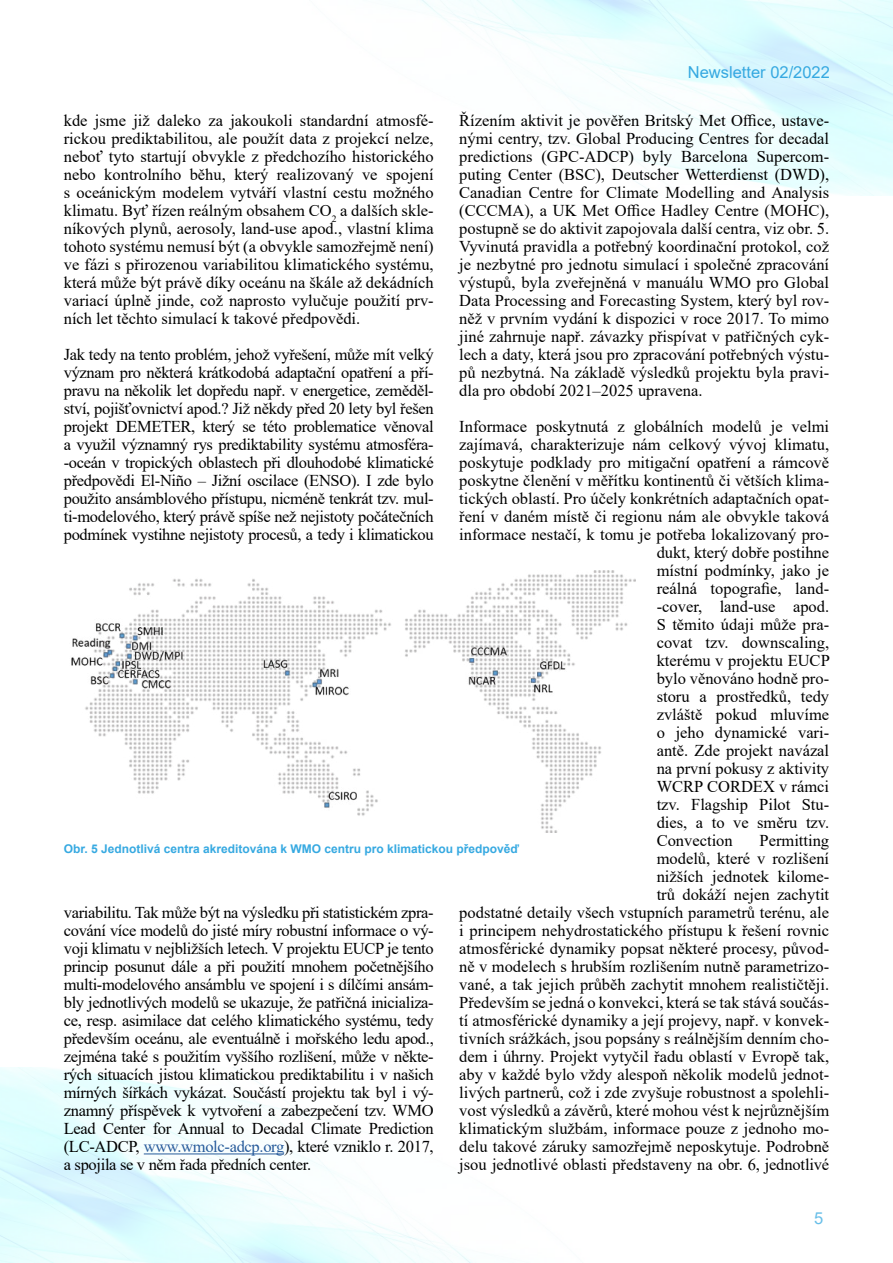
<style>
.page{position:relative;width:893px;height:1263px;background:#fff}
.page>*{position:absolute;margin:0;border:0;box-sizing:border-box;transform-origin:0 0}
.t1{font:16.5px/18px "Times New Roman";color:#000;text-align:justify}
.t2{font:16.5px "Arial";color:#36a9e1}
.t3{font:700 12px "Arial";color:#36a9e1}
.s1{color:#275b9b}
</style>
<div class="page">
<hr style="left:144px;top:1153px;width:140px;height:1px;background:#275b9b">
<img style="left:71px;top:571px;width:564px;height:261px">
<p class="t2" style="left:688px;top:61px;width:144px">Newsletter 02/2022</p>
<p class="t1" style="left:459px;top:111px;width:371px">Řízením aktivit je pověřen Britský Met Office, ustave&shy;nými centry, tzv. Global Producing Centres for decadal predictions (GPC-ADCP) byly Barcelona Supercom&shy;puting Center (BSC), Deutscher Wetterdienst (DWD), Canadian Centre for Climate Modelling and Analysis (CCCMA), a UK Met Office Hadley Centre (MOHC), postupně se do aktivit zapojovala další centra, viz obr. 5.<br>Vyvinutá pravidla a potřebný koordinační protokol, což je nezbytné pro jednotu simulací i společné zpracování výstupů, byla zveřejněná v manuálu WMO pro Global Data Processing and Forecasting System, který byl rov&shy;něž v prvním vydání k dispozici v roce 2017. To mimo jiné zahrnuje např. závazky přispívat v patřičných cyk&shy;lech a daty, která jsou pro zpracování potřebných výstu&shy;pů nezbytná. Na základě výsledků projektu byla pravi&shy;dla pro období 2021–2025 upravena.</p>
<p class="t1" style="left:459px;top:417px;width:371px">Informace poskytnutá z globálních modelů je velmi</p>
<p class="t1" style="left:459px;top:435px;width:371px">zajímavá, charakterizuje nám celkový vývoj klimatu,</p>
<p class="t1" style="left:459px;top:453px;width:371px">poskytuje podklady pro mitigační opatření a rámcově</p>
<p class="t1" style="left:459px;top:471px;width:371px">poskytne členění v měřítku kontinentů či větších klima-</p>
<p class="t1" style="left:459px;top:489px;width:371px">tických oblastí. Pro účely konkrétních adaptačních opat-</p>
<p class="t1" style="left:459px;top:507px;width:371px">ření v daném místě či regionu nám ale obvykle taková</p>
<p class="t1" style="left:459px;top:525px;width:371px">informace nestačí, k tomu je potřeba lokalizovaný pro-</p>
<p class="t1" style="left:657px;top:543px;width:174px">dukt, který dobře postihne</p>
<p class="t1" style="left:657px;top:561px;width:174px">místní podmínky, jako je</p>
<p class="t1" style="left:657px;top:579px;width:174px">reálná topografie, land-</p>
<p class="t1" style="left:657px;top:597px;width:174px">-cover, land-use apod.</p>
<p class="t1" style="left:657px;top:615px;width:174px">S těmito údaji může pra-</p>
<p class="t1" style="left:657px;top:633px;width:174px">covat tzv. downscaling,</p>
<p class="t1" style="left:657px;top:651px;width:175px">kterému v projektu EUCP</p>
<p class="t1" style="left:657px;top:669px;width:174px">bylo věnováno hodně pro-</p>
<p class="t1" style="left:657px;top:687px;width:174px">storu a prostředků, tedy</p>
<p class="t1" style="left:657px;top:705px;width:174px">zvláště pokud mluvíme</p>
<p class="t1" style="left:657px;top:723px;width:174px">o jeho dynamické vari-</p>
<p class="t1" style="left:657px;top:741px;width:174px">antě. Zde projekt navázal</p>
<p class="t1" style="left:657px;top:759px;width:174px">na první pokusy z aktivity</p>
<p class="t1" style="left:657px;top:777px;width:174px">WCRP CORDEX v rámci</p>
<p class="t1" style="left:657px;top:795px;width:174px">tzv. Flagship Pilot Stu-</p>
<p class="t1" style="left:657px;top:813px;width:174px">dies, a to ve směru tzv.</p>
<p class="t1" style="left:657px;top:831px;width:78px">Convection</p>
<p class="t1" style="left:64px;top:111px;width:371px">kde jsme již daleko za jakoukoli standardní atmosfé&shy;rickou prediktabilitou, ale použít data z projekcí nelze, neboť tyto startují obvykle z předchozího historického nebo kontrolního běhu, který realizovaný ve spojení s oceánickým modelem vytváří vlastní cestu možného klimatu. Byť řízen reálným obsahem CO<sub>2</sub> a dalších skle&shy;níkových plynů, aerosoly, land-use apod., vlastní klima tohoto systému nemusí být (a obvykle samozřejmě není) ve fázi s přirozenou variabilitou klimatického systému, která může být právě díky oceánu na škále až dekádních variací úplně jinde, což naprosto vylučuje použití prv&shy;ních let těchto simulací k takové předpovědi.</p>
<p class="t1" style="left:64px;top:345px;width:371px">Jak tedy na tento problém, jehož vyřešení, může mít velký význam pro některá krátkodobá adaptační opatření a pří&shy;pravu na několik let dopředu např. v energetice, zeměděl&shy;ství, pojišťovnictví apod.? Již někdy před 20 lety byl řešen projekt DEMETER, který se této problematice věnoval a využil významný rys prediktability systému atmosféra--oceán v tropických oblastech při dlouhodobé klimatické předpovědi El-Niño – Jižní oscilace (ENSO). I zde bylo použito ansámblového přístupu, nicméně tenkrát tzv. mul&shy;ti-modelového, který právě spíše než nejistoty počátečních podmínek vystihne nejistoty procesů, a tedy i klimatickou</p>
<p class="t1" style="left:459px;top:831px;width:371px;text-align:right">Permitting<br>modelů, které v rozlišení<br>nižších jednotek kilome-<br>trů dokáží nejen zachytit<br>podstatné detaily všech vstupních parametrů terénu, ale i principem nehydrostatického přístupu k řešení rovnic atmosférické dynamiky popsat některé procesy, původ&shy;ně v modelech s hrubším rozlišením nutně parametrizo&shy;vané, a tak jejich průběh zachytit mnohem realističtěji.<br>Především se jedná o konvekci, která se tak stává součás&shy;tí atmosférické dynamiky a její projevy, např. v konvek&shy;tivních srážkách, jsou popsány s reálnějším denním cho&shy;dem i úhrny. Projekt vytyčil řadu oblastí v Evropě tak, aby v každé bylo vždy alespoň několik modelů jednot&shy;livých partnerů, což i zde zvyšuje robustnost a spolehli&shy;vost výsledků a závěrů, které mohou vést k nejrůznějším klimatickým službám, informace pouze z jednoho mo&shy;delu takové záruky samozřejmě neposkytuje. Podrobně jsou jednotlivé oblasti představeny na obr. 6, jednotlivé</p>
<p class="t3" style="left:64px;top:840px;width:457px">Obr. 5 Jednotlivá centra akreditována k WMO centru pro klimatickou předpověď</p>
<p class="t1" style="left:64px;top:903px;width:372px">variabilitu. Tak může být na výsledku při statistickém zpra&shy;cování více modelů do jisté míry robustní informace o vý&shy;voji klimatu v nejbližších letech. V projektu EUCP je tento princip posunut dále a při použití mnohem početnějšího multi-modelového ansámblu ve spojení i s dílčími ansám&shy;bly jednotlivých modelů se ukazuje, že patřičná inicializa&shy;ce, resp. asimilace dat celého klimatického systému, tedy především oceánu, ale eventuálně i mořského ledu apod., zejména také s použitím vyššího rozlišení, může v někte&shy;rých situacích jistou klimatickou prediktabilitu i v našich mírných šířkách vykázat. Součástí projektu tak byl i vý&shy;znamný příspěvek k vytvoření a zabezpečení tzv. WMO Lead Center for Annual to Decadal Climate Prediction (LC-ADCP, <span class="s1">www.wmolc-adcp.org</span>), které vzniklo r. 2017, a spojila se v něm řada předních center.</p>
<p class="t2" style="left:814px;top:1207px;width:11px">5</p>
</div>
